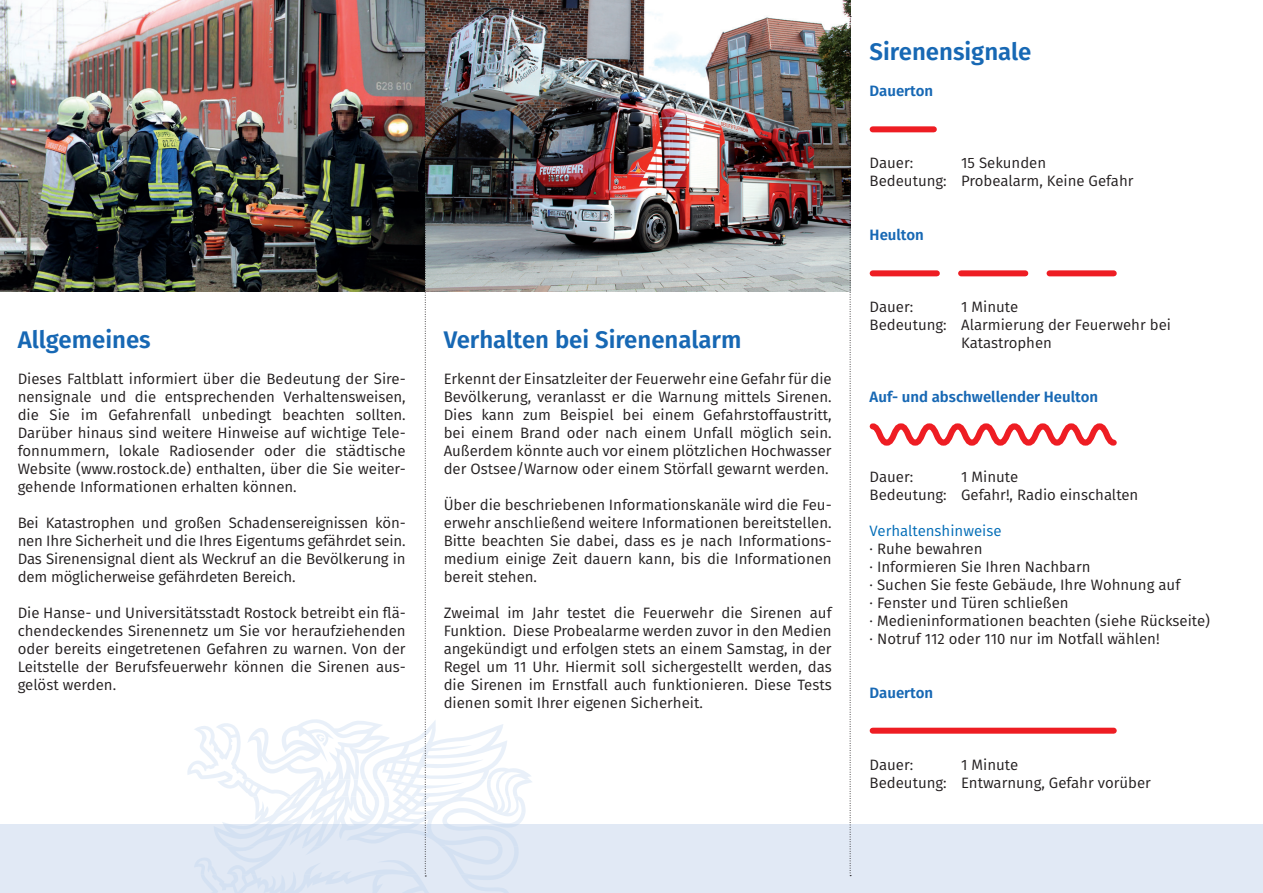
<style>
.page{position:relative;width:1263px;height:893px;background:#fff}
.page>*{position:absolute;margin:0;border:0;box-sizing:border-box;transform-origin:0 0}
.t1{font:600 24px "Fira Sans";color:#1768b4}
.t2{font:15px/18px "Fira Sans";color:#231f20;text-align:justify}
.t3{font:600 15px "Fira Sans";color:#1768b4}
.t4{font:15px "Fira Sans";color:#006cb7}
</style>
<div class="page">
<div style="left:873px;top:126px;width:61px;height:6px;background:#ee1d23"></div>
<div style="left:873px;top:270px;width:64px;height:6px;background:#ee1d23"></div>
<div style="left:961px;top:270px;width:64px;height:6px;background:#ee1d23"></div>
<div style="left:1049px;top:270px;width:65px;height:6px;background:#ee1d23"></div>
<svg style="left:869px;top:423px;width:248px;height:23px"></svg>
<div style="left:873px;top:728px;width:241px;height:6px;background:#ee1d23"></div>
<img style="left:0;top:0;width:850px;height:291px">
<div style="left:0;top:825px;width:1263px;height:68px;background:#e1e9f5"></div>
<img style="left:187px;top:17px;width:346px;height:876px">
<svg style="left:850px;top:16px;width:1px;height:860px"></svg>
<h1 class="t1" style="left:18px;top:320px;width:135px">Allgemeines</h1>
<p class="t2" style="left:18px;top:370px;width:390px">Dieses Faltblatt informiert über die Bedeutung der Sire&shy;nensignale und die entsprechenden Verhaltensweisen, die Sie im Gefahrenfall unbedingt beachten sollten.<br>Darüber hinaus sind weitere Hinweise auf wichtige Tele&shy;fonnummern, lokale Radiosender oder die städtische Website (www.rostock.de) enthalten, über die Sie weiter&shy;gehende Informationen erhalten können.</p>
<p class="t2" style="left:18px;top:514px;width:389px">Bei Katastrophen und großen Schadensereignissen kön&shy;nen Ihre Sicherheit und die Ihres Eigentums gefährdet sein.<br>Das Sirenensignal dient als Weckruf an die Bevölkerung in dem möglicherweise gefährdeten Bereich.</p>
<p class="t2" style="left:18px;top:604px;width:390px">Die Hanse- und Universitätsstadt Rostock betreibt ein flä&shy;chendeckendes Sirenennetz um Sie vor heraufziehenden oder bereits eingetretenen Gefahren zu warnen. Von der Leitstelle der Berufsfeuerwehr können die Sirenen aus&shy;gelöst werden.</p>
<h1 class="t1" style="left:444px;top:320px;width:299px">Verhalten bei Sirenenalarm</h1>
<p class="t2" style="left:444px;top:370px;width:390px">Erkennt der Einsatzleiter der Feuerwehr eine Gefahr für die Bevölkerung, veranlasst er die Warnung mittels Sirenen.<br>Dies kann zum Beispiel bei einem Gefahrstoffaustritt, bei einem Brand oder nach einem Unfall möglich sein.<br>Außerdem könnte auch vor einem plötzlichen Hochwasser der Ostsee/Warnow oder einem Störfall gewarnt werden.</p>
<p class="t2" style="left:444px;top:496px;width:390px">Über die beschriebenen Informationskanäle wird die Feu&shy;erwehr anschließend weitere Informationen bereitstellen.<br>Bitte beachten Sie dabei, dass es je nach Informations&shy;medium einige Zeit dauern kann, bis die Informationen bereit stehen.</p>
<p class="t2" style="left:444px;top:604px;width:390px">Zweimal im Jahr testet die Feuerwehr die Sirenen auf Funktion. Diese Probealarme werden zuvor in den Medien angekündigt und erfolgen stets an einem Samstag, in der Regel um 11 Uhr. Hiermit soll sichergestellt werden, das die Sirenen im Ernstfall auch funktionieren. Diese Tests dienen somit Ihrer eigenen Sicherheit.</p>
<h1 class="t1" style="left:870px;top:32px;width:163px">Sirenensignale</h1>
<p class="t3" style="left:870px;top:79px;width:65px">Dauerton</p>
<p class="t2" style="left:870px;top:154px;width:265px;text-align:center">15 Sekunden<br>Bedeutung: Probealarm, Keine Gefahr</p>
<p class="t3" style="left:870px;top:223px;width:56px">Heulton</p>
<p class="t2" style="left:870px;top:154px;width:45px">Dauer:</p>
<p class="t2" style="left:870px;top:298px;width:45px">Dauer:</p>
<p class="t2" style="left:961px;top:298px;width:59px">1 Minute</p>
<p class="t2" style="left:870px;top:316px;width:303px">Bedeutung: Alarmierung der Feuerwehr bei</p>
<p class="t2" style="left:961px;top:334px;width:92px">Katastrophen</p>
<p class="t3" style="left:870px;top:385px;width:230px">Auf- und abschwellender Heulton</p>
<p class="t2" style="left:870px;top:467px;width:270px;text-indent:92px">1 Minute<br>Bedeutung: Gefahr!, Radio einschalten</p>
<p class="t4" style="left:870px;top:519px;width:133px">Verhaltenshinweise</p>
<p class="t2" style="left:870px;top:539px;width:342px;text-align:left">· Ruhe bewahren<br>· Informieren Sie Ihren Nachbarn<br>· Suchen Sie feste Gebäude, Ihre Wohnung auf<br>· Fenster und Türen schließen<br>· Medieninformationen beachten (siehe Rückseite) · Notruf 112 oder 110 nur im Notfall wählen!</p>
<p class="t2" style="left:870px;top:467px;width:45px">Dauer:</p>
<p class="t3" style="left:870px;top:680px;width:65px">Dauerton</p>
<p class="t2" style="left:870px;top:755px;width:283px;text-indent:92px">1 Minute<br>Bedeutung: Entwarnung, Gefahr vorüber</p>
<p class="t2" style="left:870px;top:755px;width:45px">Dauer:</p>
</div>
